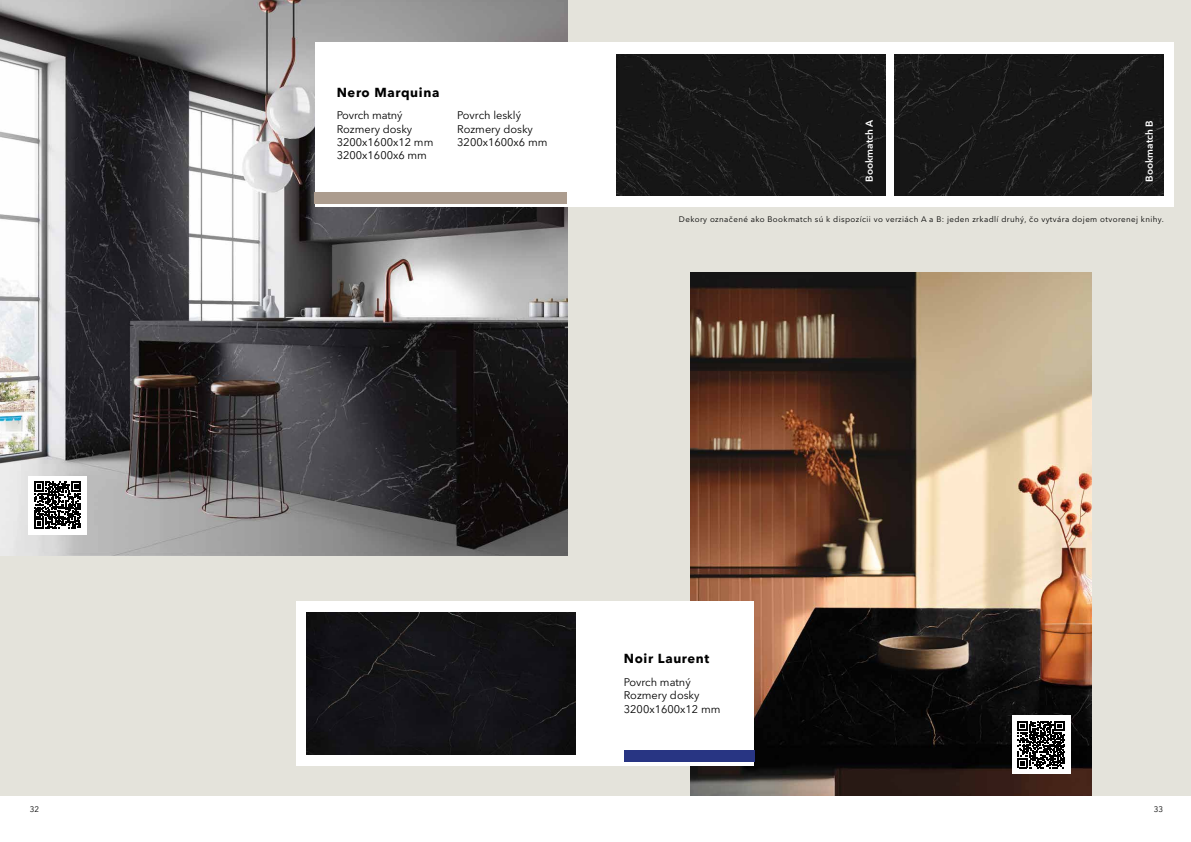
<style>
.page{position:relative;width:1191px;height:842px;background:#fff}
.page>*{position:absolute;margin:0;border:0;box-sizing:border-box;transform-origin:0 0}
.t1{font:700 13px "Avenir Next Cyr";letter-spacing:.05em;color:#000}
.t2{font:11px/13.2px "Avenir Next Cyr";color:#000}
.t3{font:600 10px "Avenir Next Cyr";color:#fff}
.t4{font:8px "Avenir Next Cyr";letter-spacing:.05em;color:#000}
</style>
<div class="page">
<div style="left:0;top:0;width:1191px;height:795px;background:#e4e3db"></div>
<img style="left:690px;top:272px;width:401px;height:523px">
<div style="left:296px;top:601px;width:458px;height:165px;background:#fff"></div>
<img style="left:0;top:0;width:567px;height:556px">
<div style="left:1012px;top:715px;width:58px;height:59px;background:#fff"></div>
<svg style="left:1017px;top:721px;width:47px;height:47px"></svg>
<div style="left:315px;top:43px;width:858px;height:164px;background:#fff"></div>
<img style="left:616px;top:54px;width:270px;height:142px">
<img style="left:894px;top:54px;width:269px;height:142px">
<div style="left:28px;top:476px;width:59px;height:58px;background:#fff"></div>
<svg style="left:34px;top:482px;width:47px;height:47px"></svg>
<div style="left:306px;top:613px;width:269px;height:141px;background:#141317"></div>
<div style="left:315px;top:192px;width:252px;height:12px;background:#ac9c8e"></div>
<div style="left:624px;top:751px;width:130px;height:11px;background:#283583"></div>
<p class="t4" style="left:30px;top:804px;width:11px">32</p>
<p class="t1" style="left:337px;top:85px;width:104px">Nero Marquina</p>
<p class="t2" style="left:337px;top:109px;width:98px">Povrch matný<br>Rozmery dosky<br>3200х1600х12 mm<br>3200х1600х6 mm</p>
<p class="t2" style="left:457px;top:109px;width:92px">Povrch lesklý<br>Rozmery dosky<br>3200х1600х6 mm</p>
<p class="t3" style="left:863px;top:182px;width:64px;rotate:-90deg">Bookmatch A</p>
<p class="t3" style="left:1143px;top:182px;width:63px;rotate:-90deg">Bookmatch B</p>
<p class="t4" style="left:679px;top:215px;width:486px">Dekory označené ako Bookmatch sú k dispozícii vo verziách A a B: jeden zrkadlí druhý, čo vytvára dojem otvorenej knihy.</p>
<p class="t1" style="left:624px;top:651px;width:87px">Noir Laurent</p>
<p class="t2" style="left:624px;top:676px;width:98px">Povrch matný<br>Rozmery dosky<br>3200х1600х12 mm</p>
<p class="t4" style="left:1153px;top:804px;width:11px">33</p>
</div>
